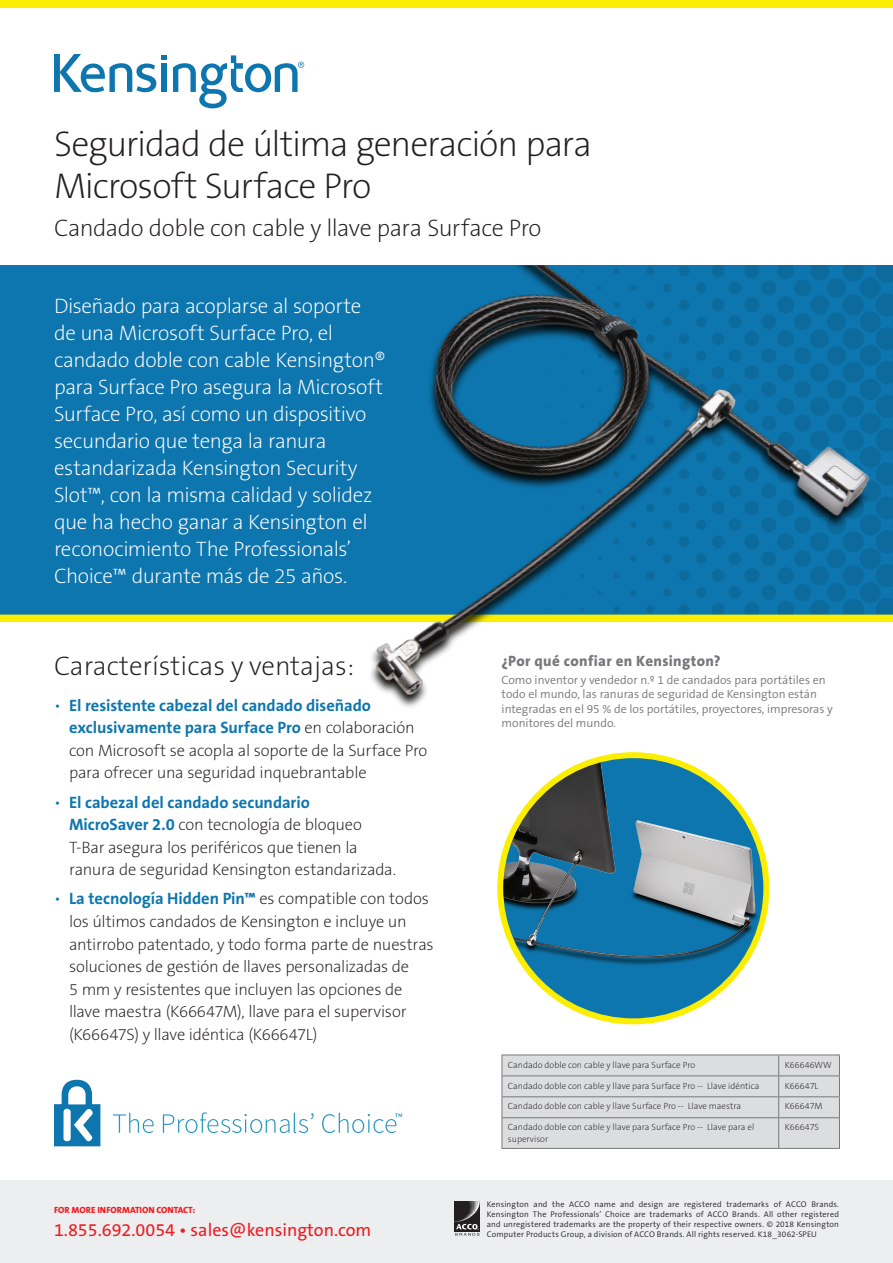
<style>
.page{position:relative;width:893px;height:1263px;background:#fff}
.page>*{position:absolute;margin:0;border:0;box-sizing:border-box;transform-origin:0 0}
.Headline{font:36px/42px "The Sans KENSINGTON2 XL";letter-spacing:-.035em;color:#231f20}
.Features___Benefits{font:27px "The Sans KENSINGTON2 XL";color:#231f20}
.Subhead{font:24px "The Sans KENSINGTON2 XL";letter-spacing:-.02em;color:#231f20}
.Hero_Copy{font:21px/27px "The Sans KENSINGTON2 XL";letter-spacing:-.02em;color:#fff}
.Contact{font:18px "The Sans KENSINGTON5 Rg";color:#ee1d23}
.t1{font:16.5px/22.5px "The Sans KENSINGTON2 XL";letter-spacing:-.015em;color:#231f20}
.Why{font:15px "The Sans KENSINGTON8 XB";letter-spacing:.025em;color:#76787b}
.Because{font:12px/14.4px "The Sans KENSINGTON4 SL";color:#76787b}
.Table_Copy{font:9px/12px "The Sans KENSINGTON2 XL";color:#231f20}
.More_Info{font:9px "The Sans KENSINGTON8 XB";color:#ee1d23}
.Legal{font:8.25px/9.9px "The Sans KENSINGTON4 SL";letter-spacing:.02em;color:#231f20;text-align:justify}
.s1{color:#0e76ae}
.s2{font-family:"The Sans KENSINGTON7 Bd";color:#0e76ae}
</style>
<div class="page">
<div style="left:0;top:265px;width:893px;height:353px;background:#0e76ae"></div>
<svg style="left:173px;top:55px;width:131px;height:53px"></svg>
<svg style="left:54px;top:54px;width:113px;height:38px"></svg>
<div style="left:0;top:1180px;width:893px;height:83px;background:#edeeef"></div>
<svg style="left:479px;top:1202px;width:1px;height:29px"></svg>
<img style="left:455px;top:1202px;width:24px;height:22px">
<svg style="left:455px;top:1224px;width:24px;height:12px"></svg>
<svg style="left:113px;top:1113px;width:41px;height:20px"></svg>
<svg style="left:163px;top:1112px;width:151px;height:21px"></svg>
<svg style="left:322px;top:1113px;width:80px;height:20px"></svg>
<svg style="left:54px;top:1080px;width:46px;height:66px"></svg>
<div style="left:0;top:615px;width:893px;height:7px;background:#fcee01"></div>
<img style="left:332px;top:265px;width:561px;height:442px">
<hr style="left:502px;top:1054px;width:277px;height:1px;background:#76787b">
<hr style="left:779px;top:1054px;width:61px;height:1px;background:#76787b">
<svg style="left:502px;top:1055px;width:338px;height:93px;background:#d8d9db"></svg>
<hr style="left:502px;top:1117px;width:277px;height:1px;background:#76787b">
<hr style="left:502px;top:1118px;width:1px;height:30px;background:#76787b">
<hr style="left:779px;top:1117px;width:61px;height:1px;background:#76787b">
<hr style="left:778px;top:1118px;width:1px;height:30px;background:#76787b">
<hr style="left:839px;top:1118px;width:1px;height:30px;background:#76787b">
<hr style="left:502px;top:1148px;width:277px;height:1px;background:#76787b">
<hr style="left:779px;top:1148px;width:61px;height:1px;background:#76787b">
<div style="left:500px;top:755px;width:266px;height:266px;background:#0e76ae;border-radius:50%"></div>
<img style="left:500px;top:755px;width:266px;height:223px">
<div style="left:497px;top:752px;width:272px;height:272px;border:6px solid #fcee01;border-radius:50%"></div>
<div style="left:0;top:0;width:893px;height:8px;background:#fcee01"></div>
<p class="Headline" style="left:54px;top:124px;width:540px">Seguridad de última generación para<br>Microsoft Surface Pro</p>
<p class="Subhead" style="left:54px;top:215px;width:489px">Candado doble con cable y llave para Surface Pro</p>
<p class="Hero_Copy" style="left:54px;top:293px;width:333px">Diseñado para acoplarse al soporte de una Microsoft Surface Pro, el candado doble con cable Kensington® para Surface Pro asegura la Microsoft Surface Pro, así como un dispositivo secundario que tenga la ranura estandarizada Kensington Security Slot™, con la misma calidad y solidez que ha hecho ganar a Kensington el reconocimiento The Professionals’ Choice™ durante más de 25 años.</p>
<p class="Features___Benefits" style="left:54px;top:651px;width:302px">Características y ventajas:</p>
<p class="t1" style="left:69px;top:695px;width:360px;text-indent:-15px"><span class="s1">•</span> <span class="s2">El resistente cabezal del candado diseñado exclusivamente para Surface Pro</span> en colaboración con Microsoft se acopla al soporte de la Surface Pro para ofrecer una seguridad inquebrantable</p>
<p class="t1" style="left:69px;top:791px;width:328px;text-indent:-15px"><span class="s1">•</span> <span class="s2">El cabezal del candado secundario<br>MicroSaver 2.0</span> con tecnología de bloqueo T-Bar asegura los periféricos que tienen la ranura de seguridad Kensington estandarizada.</p>
<p class="t1" style="left:69px;top:888px;width:366px;text-indent:-15px"><span class="s1">•</span> <span class="s2">La tecnología Hidden Pin™</span> es compatible con todos los últimos candados de Kensington e incluye un antirrobo patentado, y todo forma parte de nuestras soluciones de gestión de llaves personalizadas de<br>5 mm y resistentes que incluyen las opciones de llave maestra (K66647M), llave para el supervisor (K66647S) y llave idéntica (K66647L)</p>
<p class="More_Info" style="left:54px;top:1205px;width:143px">FOR MORE INFORMATION CONTACT:</p>
<p class="Contact" style="left:54px;top:1220px;width:319px">1.855.692.0054 • sales@kensington.com</p>
<p class="Why" style="left:502px;top:653px;width:221px">¿Por qué confiar en Kensington?</p>
<p class="Because" style="left:502px;top:673px;width:333px">Como inventor y vendedor n.º 1 de candados para portátiles en todo el mundo, las ranuras de seguridad de Kensington están integradas en el 95 % de los portátiles, proyectores, impresoras y monitores del mundo.</p>
<p class="Table_Copy" style="left:508px;top:1059px;width:189px">Candado doble con cable y llave para Surface Pro</p>
<p class="Table_Copy" style="left:785px;top:1059px;width:49px">K66646WW</p>
<p class="Table_Copy" style="left:508px;top:1080px;width:253px">Candado doble con cable y llave para Surface Pro -- Llave idéntica</p>
<p class="Table_Copy" style="left:785px;top:1080px;width:35px">K66647L</p>
<p class="Table_Copy" style="left:508px;top:1101px;width:235px">Candado doble con cable y llave Surface Pro -- Llave maestra</p>
<p class="Table_Copy" style="left:785px;top:1101px;width:39px">K66647M</p>
<p class="Table_Copy" style="left:508px;top:1121px;width:248px">Candado doble con cable y llave para Surface Pro -- Llave para el supervisor</p>
<p class="Table_Copy" style="left:785px;top:1121px;width:36px">K66647S</p>
<p class="Legal" style="left:487px;top:1199px;width:354px">Kensington and the ACCO name and design are registered trademarks of ACCO Brands.<br>Kensington The Professionals’ Choice are trademarks of ACCO Brands. All other registered and unregistered trademarks are the property of their respective owners. © 2018 Kensington Computer Products Group, a division of ACCO Brands. All rights reserved. K18_3062-SPEU</p>
</div>
